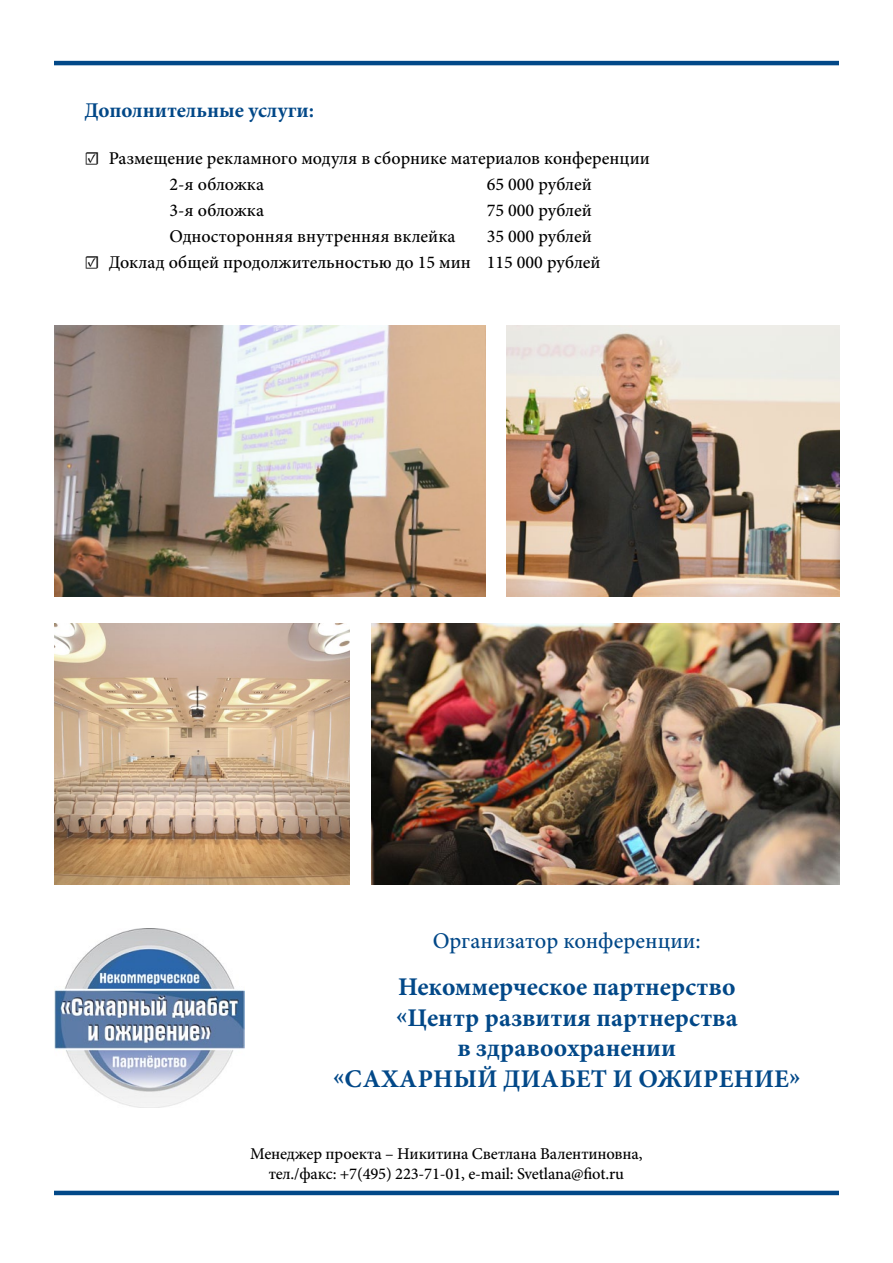
<style>
.page{position:relative;width:893px;height:1263px;background:#fff}
.page>*{position:absolute;margin:0;border:0;box-sizing:border-box;transform-origin:0 0}
.t1{font:700 25.5px "Minion Pro";color:#024888}
.t2{font:700 25.5px "Minion Pro";letter-spacing:.18em;color:#024888}
.t3{font:500 22.5px "Minion Pro";color:#024888}
.t4{font:700 21px "Minion Pro";color:#024888}
.t5{font:500 18px/25.8px "Minion Pro";color:#000}
.t6{font:500 16.5px/19.8px "Minion Pro";letter-spacing:-.01em;color:#000;text-align:center}
.s1{font-weight:400}
</style>
<div class="page">
<hr style="left:54px;top:61px;width:785px;height:4px;background:#024888">
<hr style="left:54px;top:1191px;width:785px;height:4px;background:#024888">
<img style="left:371px;top:623px;width:468px;height:262px">
<img style="left:507px;top:326px;width:333px;height:270px">
<img style="left:54px;top:623px;width:296px;height:262px">
<img style="left:54px;top:326px;width:431px;height:270px">
<img style="left:54px;top:929px;width:191px;height:178px">
<p class="t4" style="left:85px;top:96px;width:231px">Дополнительные услуги:</p>
<p class="t5" style="left:170px;top:145px;width:482px;text-indent:-85px"><span class="s1">☑</span> Размещение рекламного модуля в сборнике материалов конференции<br>2-я обложка</p>
<p class="t5" style="left:487px;top:171px;width:107px">65 000 рублей</p>
<p class="t5" style="left:170px;top:197px;width:96px">3-я обложка</p>
<p class="t5" style="left:487px;top:197px;width:107px">75 000 рублей</p>
<p class="t5" style="left:170px;top:223px;width:287px">Односторонняя внутренняя вклейка</p>
<p class="t5" style="left:487px;top:223px;width:107px">35 000 рублей</p>
<p class="t5" style="left:85px;top:249px;width:518px"><span class="s1">☑</span> Доклад общей продолжительностью до 15 мин 115 000 рублей</p>
<p class="t3" style="left:433px;top:925px;width:269px">Организатор конференции:</p>
<h1 class="t1" style="left:398px;top:969px;width:339px">Некоммерческое партнерство</h1>
<h1 class="t1" style="left:396px;top:1000px;width:344px">«Центр развития партнерства</h1>
<h1 class="t1" style="left:457px;top:1030px;width:220px">в здравоохранении</h1>
<h1 class="t2" style="left:333px;top:1061px;width:369px">«Сахарный диабет и ожирение</h1>
<h1 class="t1" style="left:789px;top:1061px;width:13px">»</h1>
<p class="t6" style="left:250px;top:1143px;width:394px">Менеджер проекта – Никитина Светлана Валентиновна, тел./факс: +7(495) 223-71-01, e-mail: Svetlana@fiot.ru</p>
</div>
